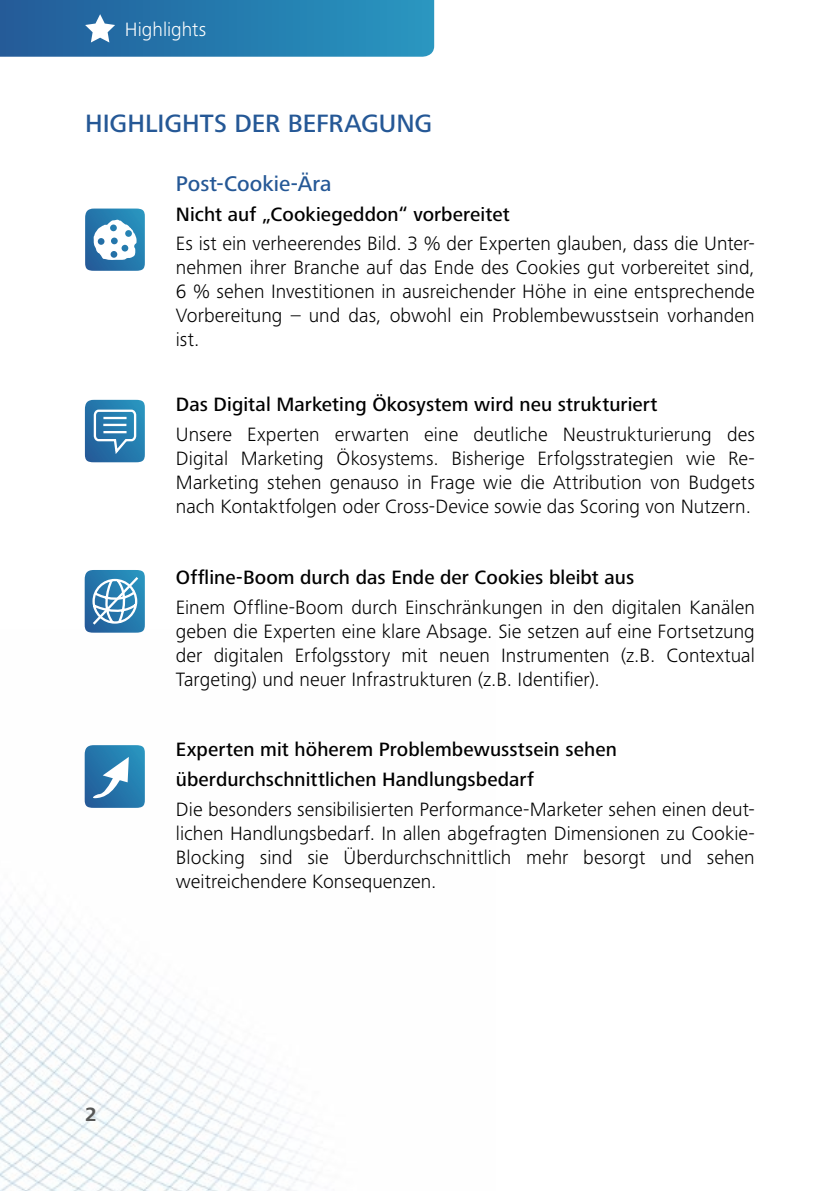
<style>
.page{position:relative;width:840px;height:1191px;background:#fff}
.page>*{position:absolute;margin:0;border:0;box-sizing:border-box;transform-origin:0 0}
.t1{font:500 26px "Hd M Frutiger Next Pro";color:#255896}
.t2{font:500 22px "Hd M Frutiger Next Pro";color:#255896}
.t3{font:300 20px/24px "Hd M Frutiger Next Pro";letter-spacing:.005em;color:#000;text-align:justify}
.t4{font:500 20px/29.6px "Hd M Frutiger Next Pro";letter-spacing:.005em;color:#000}
.t5{font:300 20px "Hd M Frutiger Next Pro";color:#fff}
.t6{font:700 20px "Hd M Frutiger Next Pro";color:#565655}
</style>
<div class="page">
<img style="left:0;top:632px;width:313px;height:559px">
<svg style="left:0;top:0;width:434px;height:57px;background:#297bae"></svg>
<svg style="left:85px;top:400px;width:60px;height:62px;background:#448bb7"></svg>
<svg style="left:85px;top:570px;width:60px;height:62px;background:#5495be"></svg>
<svg style="left:85px;top:745px;width:60px;height:63px;background:#438ab7"></svg>
<svg style="left:85px;top:208px;width:60px;height:63px"></svg>
<p class="t5" style="left:125px;top:17px;width:83px">Highlights</p>
<h1 class="t1" style="left:85px;top:109px;width:348px">HIGHLIGHTS DER BEFRAGUNG</h1>
<p class="t2" style="left:176px;top:171px;width:157px">Post-Cookie-Ära</p>
<p class="t4" style="left:176px;top:199px;width:335px">Nicht auf „Cookiegeddon“ vorbereitet</p>
<p class="t3" style="left:176px;top:232px;width:580px">Es ist ein verheerendes Bild. 3 % der Experten glauben, dass die Unter&shy;nehmen ihrer Branche auf das Ende des Cookies gut vorbereitet sind, 6 % sehen Investitionen in ausreichender Höhe in eine entsprechende Vorbereitung – und das, obwohl ein Problembewusstsein vorhanden ist.</p>
<p class="t4" style="left:176px;top:390px;width:483px">Das Digital Marketing Ökosystem wird neu strukturiert</p>
<p class="t3" style="left:176px;top:422px;width:580px">Unsere Experten erwarten eine deutliche Neustrukturierung des Digital Marketing Ökosystems. Bisherige Erfolgsstrategien wie Re-Marketing stehen genauso in Frage wie die Attribution von Budgets nach Kontaktfolgen oder Cross-Device sowie das Scoring von Nutzern.</p>
<p class="t4" style="left:176px;top:562px;width:459px">Offline-Boom durch das Ende der Cookies bleibt aus</p>
<p class="t3" style="left:176px;top:595px;width:580px">Einem Offline-Boom durch Einschränkungen in den digitalen Kanälen geben die Experten eine klare Absage. Sie setzen auf eine Fortsetzung der digitalen Erfolgsstory mit neuen Instrumenten (z.B. Contextual Targeting) und neuer Infrastrukturen (z.B. Identifier).</p>
<p class="t4" style="left:176px;top:735px;width:442px">Experten mit höherem Problembewusstsein sehen überdurchschnittlichen Handlungsbedarf</p>
<p class="t3" style="left:176px;top:797px;width:580px">Die besonders sensibilisierten Performance-Marketer sehen einen deut&shy;lichen Handlungsbedarf. In allen abgefragten Dimensionen zu Cookie-Blocking sind sie Überdurchschnittlich mehr besorgt und sehen weitreichendere Konsequenzen.</p>
<p class="t6" style="left:85px;top:1102px;width:13px">2</p>
</div>
